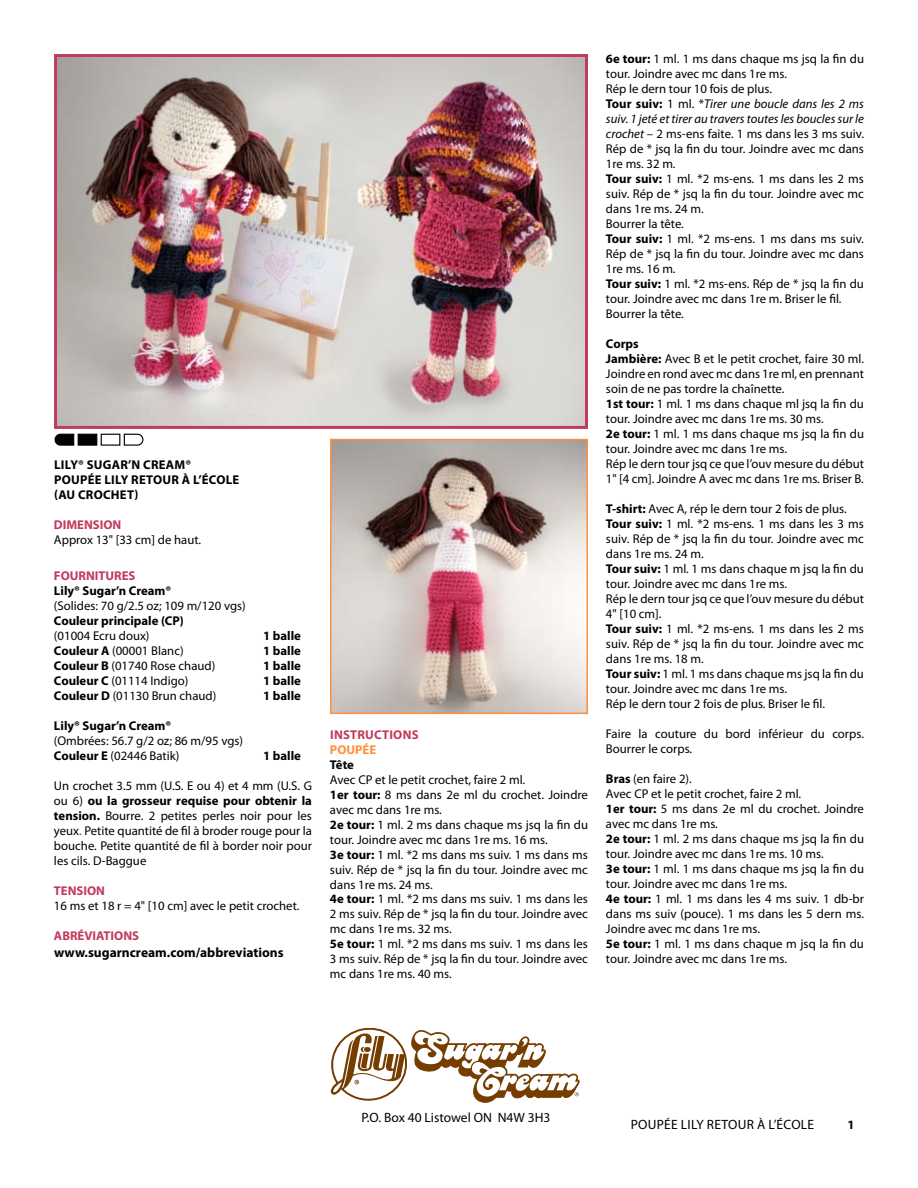
<style>
.page{position:relative;width:918px;height:1188px;background:#fff}
.page>*{position:absolute;margin:0;border:0;box-sizing:border-box;transform-origin:0 0}
.t1{font:13.5px "Myriad Pro";color:#000}
.t2{font:700 13.5px "Myriad Pro";color:#000}
.t3{font:12.75px/15px "Myriad Pro";color:#000}
.t4{font:700 12.75px "Myriad Pro";color:#000}
.t5{font:700 12.75px/15px "Myriad Pro";letter-spacing:.02em;color:#000}
.t6{font:700 12.75px "Myriad Pro";letter-spacing:.02em;color:#c23a5c}
.t7{font:700 12.75px "Myriad Pro";color:#ff903c}
.s1{font-weight:700}
.s2{color:#f00}
.s3{font-style:italic}
</style>
<div class="page">
<svg style="left:330px;top:1027px;width:250px;height:76px"></svg>
<img style="left:58px;top:58px;width:526px;height:367px">
<div style="left:54px;top:54px;width:534px;height:375px;border:3px solid #c23a5c"></div>
<svg style="left:123px;top:433px;width:21px;height:13px"></svg>
<div style="left:101px;top:434px;width:19px;height:12px;background:#fff;border:1px solid #000"></div>
<div style="left:78px;top:434px;width:19px;height:12px;background:#000;border:1px solid #000"></div>
<svg style="left:54px;top:433px;width:21px;height:13px"></svg>
<img style="left:333px;top:442px;width:252px;height:269px">
<div style="left:330px;top:439px;width:258px;height:275px;border:2px solid #ff903c"></div>
<p class="t5" style="left:54px;top:456px;width:187px">lily® sugar’n cream®<br>Poupée Lily retour à l’école (au Crochet)</p>
<p class="t6" style="left:54px;top:516px;width:17px">DIMENSION</p>
<p class="t3" style="left:54px;top:532px;width:149px">Approx 13" [33 cm] de haut.</p>
<p class="t6" style="left:54px;top:568px;width:16px">FOURNITURES</p>
<p class="t4" style="left:54px;top:583px;width:119px">Lily® Sugar’n Cream®</p>
<p class="t3" style="left:54px;top:598px;width:193px">(Solides: 70 g/2.5 oz; 109 m/120 vgs)</p>
<p class="t4" style="left:54px;top:613px;width:131px">Couleur principale (CP)</p>
<p class="t3" style="left:54px;top:628px;width:97px">(01004 Ecru doux)</p>
<p class="t4" style="left:263px;top:628px;width:39px">1 balle</p>
<p class="t3" style="left:54px;top:643px;width:131px"><span class="s1">Couleur A</span> (00001 Blanc)</p>
<p class="t4" style="left:263px;top:643px;width:39px">1 balle</p>
<p class="t3" style="left:54px;top:658px;width:163px"><span class="s1">Couleur B</span> (01740 Rose chaud)</p>
<p class="t4" style="left:263px;top:658px;width:39px">1 balle</p>
<p class="t3" style="left:54px;top:673px;width:136px"><span class="s1">Couleur C</span> (01114 Indigo)</p>
<p class="t4" style="left:263px;top:672px;width:39px">1 balle</p>
<p class="t3" style="left:54px;top:688px;width:164px"><span class="s1">Couleur D</span> (01130 Brun chaud)</p>
<p class="t4" style="left:263px;top:687px;width:39px">1 balle</p>
<p class="t4" style="left:54px;top:717px;width:119px">Lily® Sugar’n Cream®</p>
<p class="t3" style="left:54px;top:733px;width:191px">(Ombrées: 56.7 g/2 oz; 86 m/95 vgs)<br><span class="s1">Couleur E</span> (02446 Batik)</p>
<p class="t4" style="left:263px;top:747px;width:39px">1 balle</p>
<p class="t3" style="left:54px;top:778px;width:259px;text-align:justify">Un crochet 3.5 mm (U.S. E ou 4) et 4 mm (U.S. G ou 6) <span class="s1">ou la grosseur requise pour obtenir la tension.</span> Bourre. 2 petites perles noir pour les yeux<span class="s2">.</span> Petite quantité de fil à broder rouge pour la bouche. Petite quantité de fil à border noir pour les cils. D-Baggue</p>
<p class="t6" style="left:54px;top:882px;width:9px">TENSION</p>
<p class="t3" style="left:54px;top:898px;width:247px">16 ms et 18 r = 4" [10 cm] avec le petit crochet.</p>
<p class="t6" style="left:54px;top:927px;width:39px">ABRÉVIATIONS</p>
<p class="t2" style="left:54px;top:943px;width:231px">www.sugarncream.com/abbreviations</p>
<p class="t6" style="left:330px;top:726px;width:90px">Instructions</p>
<p class="t7" style="left:330px;top:741px;width:46px">POU PÉE</p>
<p class="t4" style="left:330px;top:756px;width:26px">Tête</p>
<p class="t3" style="left:330px;top:772px;width:260px">Avec CP et le petit crochet, faire 2 ml.<br><span class="s1">1er tour:</span> 8 ms dans 2e ml du crochet. Joindre avec mc dans 1re ms.<br><span class="s1">2e tour:</span> 1 ml. 2 ms dans chaque ms jsq la fin du tour. Joindre avec mc dans 1re ms. 16 ms.<br><span class="s1">3e tour:</span> 1 ml. *2 ms dans ms suiv. 1 ms dans ms suiv. Rép de * jsq la fin du tour. Joindre avec mc dans 1re ms. 24 ms.<br><span class="s1">4e tour:</span> 1 ml. *2 ms dans ms suiv. 1 ms dans les 2 ms suiv. Rép de * jsq la fin du tour. Joindre avec mc dans 1re ms. 32 ms.<br><span class="s1">5e tour:</span> 1 ml. *2 ms dans ms suiv. 1 ms dans les 3 ms suiv. Rép de * jsq la fin du tour. Joindre avec mc dans 1re ms. 40 ms.</p>
<p class="t3" style="left:606px;top:51px;width:260px"><span class="s1">6e tour:</span> 1 ml. 1 ms dans chaque ms jsq la fin du tour. Joindre avec mc dans 1re ms.<br>Rép le dern tour 10 fois de plus.<br><span class="s1">Tour suiv:</span> 1 ml. *<span class="s3">Tirer une boucle dans les 2 ms suiv. 1 jeté et tirer au travers toutes les boucles sur le crochet</span> – 2 ms-ens faite. 1 ms dans les 3 ms suiv.<br>Rép de * jsq la fin du tour. Joindre avec mc dans 1re ms. 32 m.<br><span class="s1">Tour suiv:</span> 1 ml. *2 ms-ens. 1 ms dans les 2 ms suiv. Rép de * jsq la fin du tour. Joindre avec mc dans 1re ms. 24 m.<br>Bourrer la tête.<br><span class="s1">Tour suiv:</span> 1 ml. *2 ms-ens. 1 ms dans ms suiv.<br>Rép de * jsq la fin du tour. Joindre avec mc dans 1re ms. 16 m.<br><span class="s1">Tour suiv:</span> 1 ml. *2 ms-ens. Rép de * jsq la fin du tour. Joindre avec mc dans 1re m. Briser le fil.<br>Bourrer la tête.</p>
<p class="t3" style="left:606px;top:336px;width:260px"><span class="s1">Corps<br>Jambière:</span> Avec B et le petit crochet, faire 30 ml.<br>Joindre en rond avec mc dans 1re ml, en prennant soin de ne pas tordre la chaînette.<br><span class="s1">1st tour:</span> 1 ml. 1 ms dans chaque ml jsq la fin du tour. Joindre avec mc dans 1re ms. 30 ms.<br><span class="s1">2e tour:</span> 1 ml. 1 ms dans chaque ms jsq la fin du tour. Joindre avec mc dans 1re ms.<br>Rép le dern tour jsq ce que l’ouv mesure du début 1" [4 cm]. Joindre A avec mc dans 1re ms. Briser B.</p>
<p class="t3" style="left:606px;top:501px;width:260px"><span class="s1">T-shirt:</span> Avec A, rép le dern tour 2 fois de plus.<br><span class="s1">Tour suiv:</span> 1 ml. *2 ms-ens. 1 ms dans les 3 ms suiv. Rép de * jsq la fin du tour. Joindre avec mc dans 1re ms. 24 m.<br><span class="s1">Tour suiv:</span> 1 ml. 1 ms dans chaque m jsq la fin du tour. Joindre avec mc dans 1re ms.<br>Rép le dern tour jsq ce que l’ouv mesure du début 4" [10 cm].<br><span class="s1">Tour suiv:</span> 1 ml. *2 ms-ens. 1 ms dans les 2 ms suiv. Rép de * jsq la fin du tour. Joindre avec mc dans 1re ms. 18 m.<br><span class="s1">Tour suiv:</span> 1 ml. 1 ms dans chaque ms jsq la fin du tour. Joindre avec mc dans 1re ms.<br>Rép le dern tour 2 fois de plus. Briser le fil.</p>
<p class="t3" style="left:606px;top:726px;width:259px">Faire la couture du bord inférieur du corps.<br>Bourrer le corps.</p>
<p class="t3" style="left:606px;top:771px;width:260px"><span class="s1">Bras</span> (en faire 2).<br>Avec CP et le petit crochet, faire 2 ml.<br><span class="s1">1er tour:</span> 5 ms dans 2e ml du crochet. Joindre avec mc dans 1re ms.<br><span class="s1">2e tour:</span> 1 ml. 2 ms dans chaque ms jsq la fin du tour. Joindre avec mc dans 1re ms. 10 ms.<br><span class="s1">3e tour:</span> 1 ml. 1 ms dans chaque ms jsq la fin du tour. Joindre avec mc dans 1re ms.<br><span class="s1">4e tour:</span> 1 ml. 1 ms dans les 4 ms suiv. 1 db-br dans ms suiv (pouce). 1 ms dans les 5 dern ms.<br>Joindre avec mc dans 1re ms.<br><span class="s1">5e tour:</span> 1 ml. 1 ms dans chaque m jsq la fin du tour. Joindre avec mc dans 1re ms.</p>
<p class="t1" style="left:362px;top:1109px;width:190px">P.O. Box 40 Listowel ON N4W 3H3</p>
<p class="t1" style="left:631px;top:1116px;width:17px">Poupée</p>
<p class="t1" style="left:681px;top:1116px;width:35px">Lily retour</p>
<p class="t1" style="left:757px;top:1116px;width:28px">à l’école</p>
<p class="t4" style="left:847px;top:1116px;width:9px">1</p>
</div>
